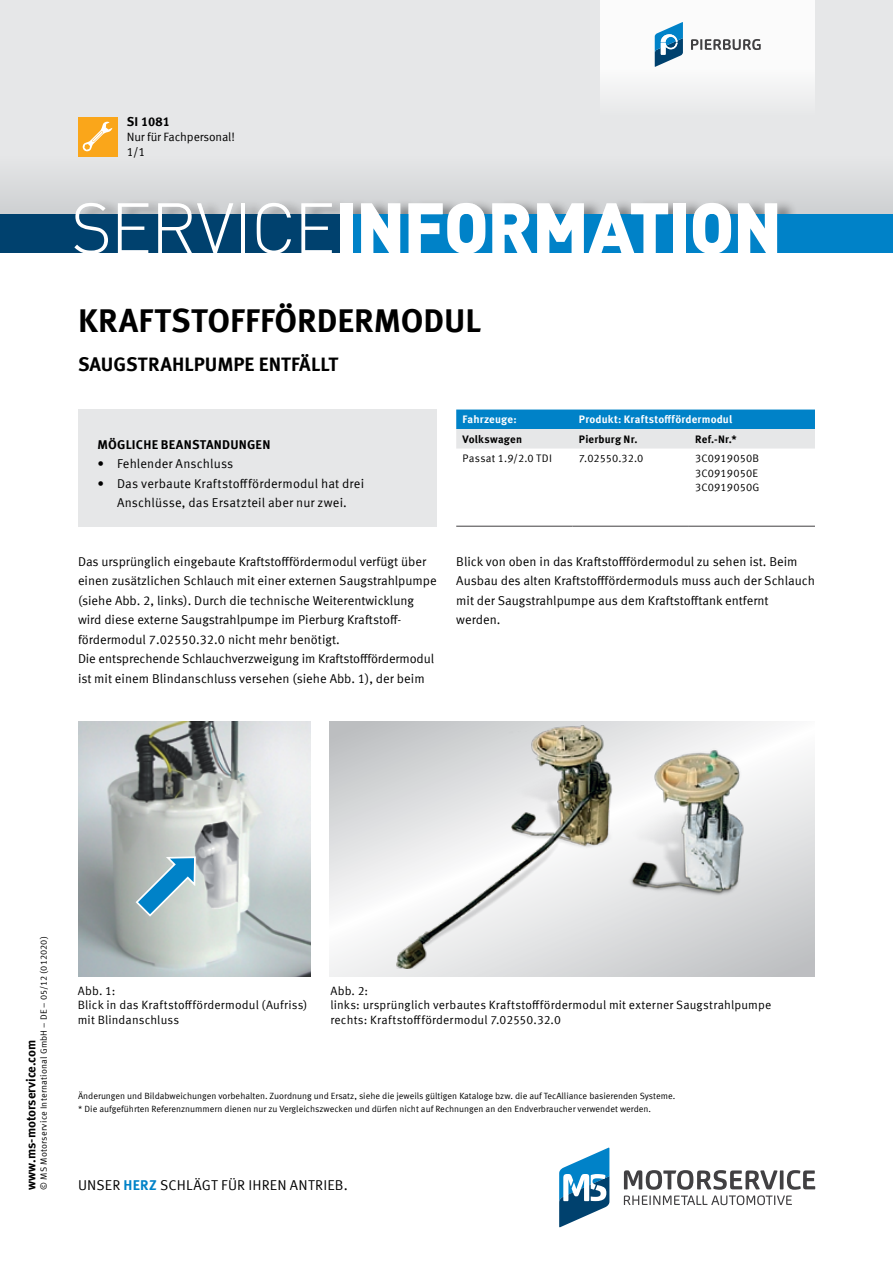
<style>
.page{position:relative;width:893px;height:1263px;background:#fff}
.page>*{position:absolute;margin:0;border:0;box-sizing:border-box;transform-origin:0 0}
.t1{font:900 70.5px "DIN Offc";letter-spacing:-.025em;color:#fff}
.t2{font:700 33px "Meta Offc Pro";color:#000}
.t3{font:700 19.5px "Meta Offc Pro";color:#000}
.t4{font:14.25px "Meta Offc Pro Norm";letter-spacing:.015em;color:#000}
.t5{font:12.75px/19.5px "Meta Offc Pro Norm";color:#000}
.t6{font:700 12.75px "Meta Offc Pro";letter-spacing:.01em;color:#000}
.t7{font:12px/14.7px "Meta Offc Pro Norm";letter-spacing:.01em;color:#000}
.t8{font:12px "Meta Offc Pro Norm";letter-spacing:-.01em;color:#000}
.t9{font:10.8px/14.7px "Meta Offc Pro Norm";letter-spacing:.01em;color:#000}
.t10{font:700 10.8px "Meta Offc Pro";letter-spacing:.015em;color:#fff}
.t11{font:700 10.8px "Meta Offc Pro";letter-spacing:.02em;color:#000}
.t12{font:9px "Meta Offc Pro Norm";color:#000}
.t13{font:9px "Meta Offc Pro Norm";letter-spacing:.02em;color:#000}
.s1{font-weight:300}
.s2{font-family:"Meta Offc Pro";font-weight:700;color:#0082c8}
</style>
<div class="page">
<svg style="left:559px;top:1147px;width:50px;height:80px"></svg>
<svg style="left:624px;top:1170px;width:191px;height:35px"></svg>
<div style="left:0;top:0;width:893px;height:224px;background:#e6e7e8"></div>
<div style="left:0;top:156px;width:893px;height:58px;background:#dcdddf"></div>
<div style="left:77px;top:199px;width:720px;height:15px;background:#000;opacity:.4"></div>
<div style="left:0;top:214px;width:893px;height:39px;background:#00416e"></div>
<div style="left:347px;top:214px;width:546px;height:39px;background:#0082c8"></div>
<div style="left:78px;top:117px;width:39px;height:39px;background:#faa61a"></div>
<svg style="left:82px;top:121px;width:30px;height:31px"></svg>
<div style="left:600px;top:0;width:215px;height:117px;background:linear-gradient(to bottom,#fff,#edeeef)"></div>
<svg style="left:691px;top:39px;width:70px;height:11px"></svg>
<svg style="left:655px;top:22px;width:28px;height:45px"></svg>
<img style="left:78px;top:722px;width:232px;height:255px">
<svg style="left:330px;top:722px;width:485px;height:255px"></svg>
<img style="left:396px;top:722px;width:352px;height:247px">
<svg style="left:134px;top:855px;width:63px;height:63px;background:#8ab5c8"></svg>
<svg style="left:456px;top:409px;width:359px;height:39px;background:#73b4d8"></svg>
<hr style="left:456px;top:526px;width:117px;height:1px;background:#414042">
<hr style="left:573px;top:526px;width:116px;height:1px;background:#414042">
<hr style="left:689px;top:526px;width:126px;height:1px;background:#414042">
<div style="left:78px;top:409px;width:359px;height:117px;background:#e6e7e8"></div>
<p class="t6" style="left:127px;top:111px;width:45px">SI 1081</p>
<p class="t8" style="left:127px;top:128px;width:110px">Nur für Fachpersonal!</p>
<p class="t7" style="left:127px;top:144px;width:20px">1/1</p>
<h1 class="t1" style="left:71px;top:181px;width:713px"><span class="s1">SERVICE</span>INFORMATION</h1>
<h2 class="t2" style="left:78px;top:294px;width:405px">KRAFTSTOFFFÖRDERMODUL</h2>
<h3 class="t3" style="left:78px;top:348px;width:262px">SAUGSTRAHLPUMPE ENTFÄLLT</h3>
<p class="t6" style="left:97px;top:434px;width:174px">MÖGLICHE BEANSTANDUNGEN</p>
<p class="t5" style="left:97px;top:453px;width:137px">• Fehlender Anschluss</p>
<p class="t5" style="left:97px;top:473px;width:268px;text-align:center">• Das verbaute Kraftstofffördermodul hat drei<br>Anschlüsse, das Ersatzteil aber nur zwei.</p>
<p class="t5" style="left:78px;top:551px;width:360px">Das ursprünglich eingebaute Kraftstofffördermodul verfügt über einen zusätzlichen Schlauch mit einer externen Saugstrahlpumpe (siehe Abb. 2, links). Durch die technische Weiterentwicklung wird diese externe Saugstrahlpumpe im Pierburg Kraftstoff&shy;fördermodul 7.02550.32.0 nicht mehr benötigt.<br>Die entsprechende Schlauchverzweigung im Kraftstofffördermodul ist mit einem Blindanschluss versehen (siehe Abb. 1), der beim</p>
<p class="t10" style="left:463px;top:411px;width:56px">Fahrzeuge:</p>
<p class="t10" style="left:579px;top:411px;width:155px">Produkt: Kraftstofffördermodul</p>
<p class="t11" style="left:463px;top:430px;width:61px">Volkswagen</p>
<p class="t11" style="left:579px;top:430px;width:60px">Pierburg Nr.</p>
<p class="t11" style="left:695px;top:430px;width:43px">Ref.-Nr.*</p>
<p class="t9" style="left:463px;top:450px;width:91px">Passat 1.9/2.0 TDI</p>
<p class="t9" style="left:579px;top:450px;width:66px">7.02550.32.0</p>
<p class="t9" style="left:695px;top:450px;width:66px">3C0919050B<br>3C0919050E<br>3C0919050G</p>
<p class="t5" style="left:456px;top:551px;width:360px">Blick von oben in das Kraftstofffördermodul zu sehen ist. Beim Ausbau des alten Kraftstofffördermoduls muss auch der Schlauch mit der Saugstrahlpumpe aus dem Kraftstofftank entfernt werden.</p>
<p class="t13" style="left:37px;top:1189px;width:255px;rotate:-90deg">© MS Motorservice International GmbH – DE – 05/12 (012020)</p>
<p class="t6" style="left:21px;top:1189px;width:151px;rotate:-90deg">www.ms-motorservice.com</p>
<p class="t7" style="left:78px;top:982px;width:231px">Abb. 1:<br>Blick in das Kraftstofffördermodul (Aufriss) mit Blindanschluss</p>
<p class="t7" style="left:330px;top:982px;width:442px">Abb. 2:<br>links: ursprünglich verbautes Kraftstofffördermodul mit externer Saugstrahlpumpe rechts: Kraftstofffördermodul 7.02550.32.0</p>
<p class="t12" style="left:78px;top:1089px;width:599px">Änderungen und Bildabweichungen vorbehalten. Zuordnung und Ersatz, siehe die jeweils gültigen Kataloge bzw. die auf TecAlliance basierenden Systeme.</p>
<p class="t12" style="left:78px;top:1102px;width:574px">* Die aufgeführten Referenznummern dienen nur zu Vergleichszwecken und dürfen nicht auf Rechnungen an den Endverbraucher verwendet werden.</p>
<p class="t4" style="left:78px;top:1174px;width:271px">UNSER <span class="s2">HERZ</span> SCHLÄGT FÜR IHREN ANTRIEB.</p>
</div>
